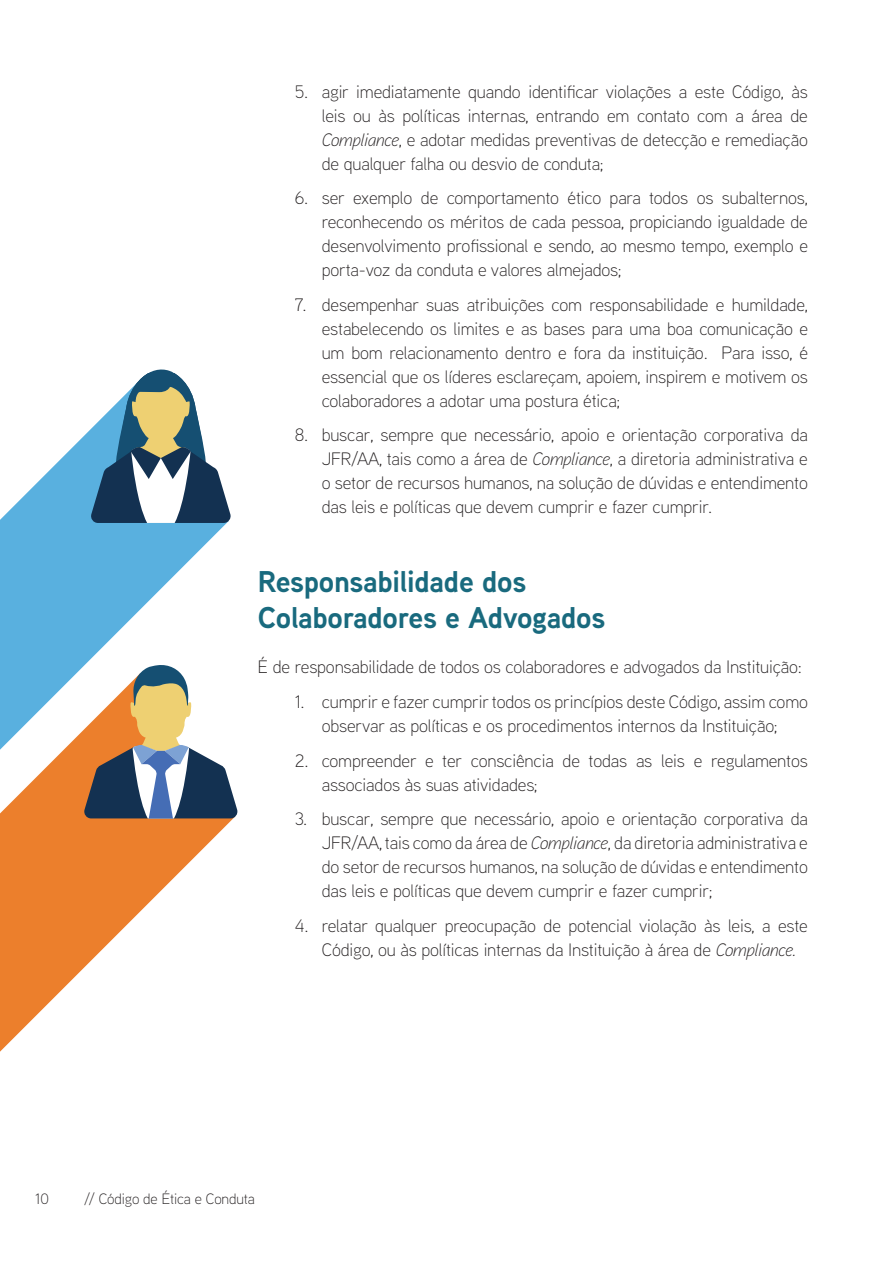
<style>
.page{position:relative;width:893px;height:1263px;background:#fff}
.page>*{position:absolute;margin:0;border:0;box-sizing:border-box;transform-origin:0 0}
.t1{font:700 30px/36px "Aaux Next";letter-spacing:-.01em;color:#196a7e}
.t2{font:300 18px/24px "Aaux Next";letter-spacing:-.01em;color:#231f20;text-align:justify}
.t3{font:300 15px "Aaux Next";letter-spacing:-.01em;color:#231f20}
.s1{font-style:italic}
</style>
<div class="page">
<svg style="left:0;top:430px;width:227px;height:243px;fill:#59b0df"></svg>
<svg style="left:90px;top:369px;width:141px;height:154px"></svg>
<svg style="left:0;top:673px;width:234px;height:379px"></svg>
<svg style="left:83px;top:663px;width:155px;height:155px"></svg>
<p class="t2" style="left:322px;top:79px;width:488px;text-indent:-27px">5. agir imediatamente quando identificar violações a este Código, às leis ou às políticas internas, entrando em contato com a área de <span class="s1">Compliance</span>, e adotar medidas preventivas de detecção e remediação de qualquer falha ou desvio de conduta;</p>
<p class="t2" style="left:322px;top:185px;width:488px;text-indent:-27px">6. ser exemplo de comportamento ético para todos os subalternos, reconhecendo os méritos de cada pessoa, propiciando igualdade de desenvolvimento profissional e sendo, ao mesmo tempo, exemplo e porta-voz da conduta e valores almejados;</p>
<p class="t2" style="left:322px;top:292px;width:488px;text-indent:-27px">7. desempenhar suas atribuições com responsabilidade e humildade, estabelecendo os limites e as bases para uma boa comunicação e um bom relacionamento dentro e fora da instituição. Para isso, é essencial que os líderes esclareçam, apoiem, inspirem e motivem os colaboradores a adotar uma postura ética;</p>
<p class="t2" style="left:322px;top:422px;width:488px;text-indent:-27px">8. buscar, sempre que necessário, apoio e orientação corporativa da JFR/AA, tais como a área de <span class="s1">Compliance</span>, a diretoria administrativa e o setor de recursos humanos, na solução de dúvidas e entendimento das leis e políticas que devem cumprir e fazer cumprir.</p>
<h1 class="t1" style="left:258px;top:563px;width:349px">Responsabilidade dos<br>Colaboradores e Advogados</h1>
<p class="t2" style="left:258px;top:654px;width:546px">É de responsabilidade de todos os colaboradores e advogados da Instituição:</p>
<p class="t2" style="left:295px;top:689px;width:515px;text-align:center">1. cumprir e fazer cumprir todos os princípios deste Código, assim como observar as políticas e os procedimentos internos da Instituição;</p>
<p class="t2" style="left:322px;top:748px;width:488px;text-indent:-27px">2. compreender e ter consciência de todas as leis e regulamentos associados às suas atividades;</p>
<p class="t2" style="left:322px;top:806px;width:488px;text-indent:-27px">3. buscar, sempre que necessário, apoio e orientação corporativa da JFR/AA, tais como da área de <span class="s1">Compliance</span>, da diretoria administrativa e do setor de recursos humanos, na solução de dúvidas e entendimento das leis e políticas que devem cumprir e fazer cumprir;</p>
<p class="t2" style="left:322px;top:913px;width:488px;text-indent:-27px">4. relatar qualquer preocupação de potencial violação às leis, a este<br>Código, ou às políticas internas da Instituição à área de <span class="s1">Compliance.</span></p>
<p class="t3" style="left:35px;top:1189px;width:15px">10</p>
<p class="t3" style="left:84px;top:1189px;width:172px">// Código de Ética e Conduta</p>
</div>
